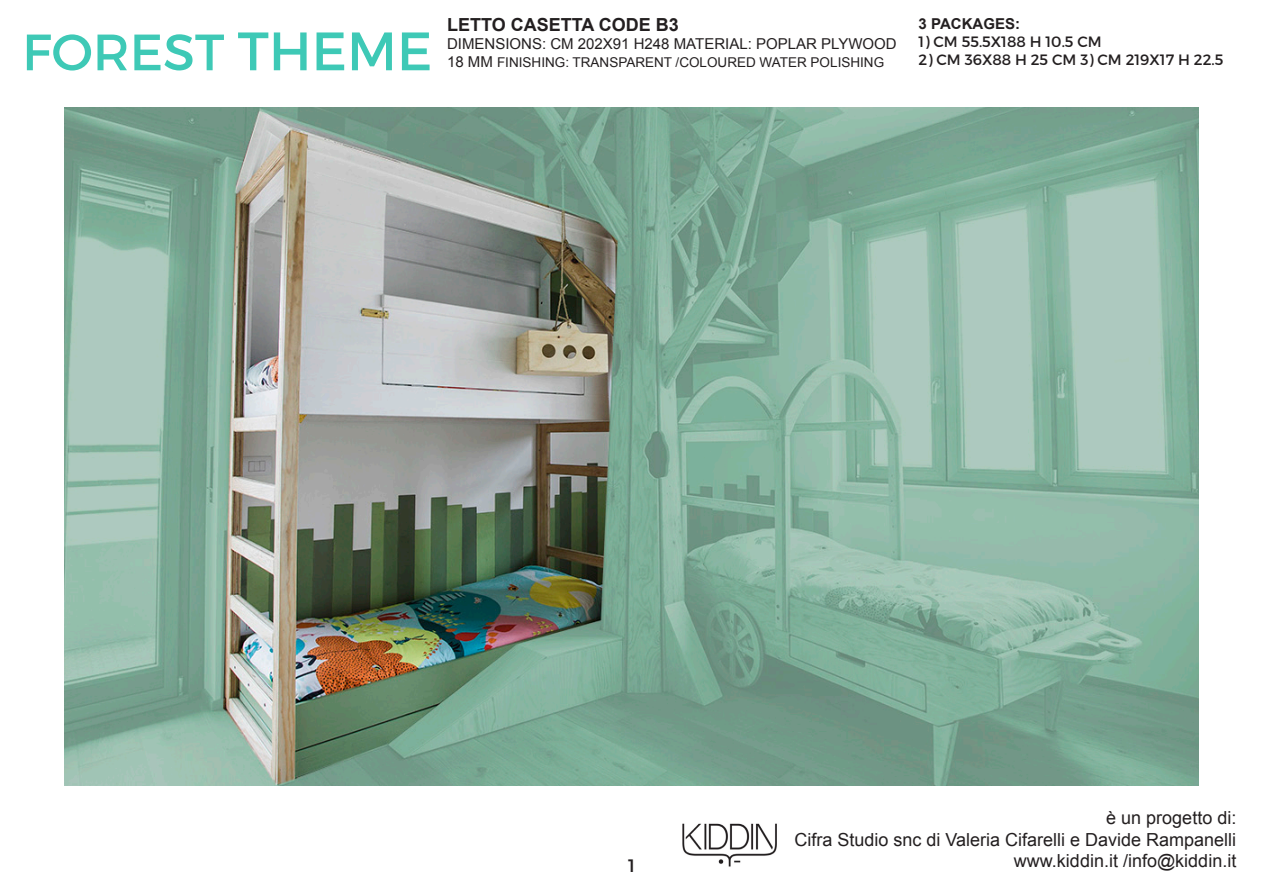
<style>
.page{position:relative;width:1263px;height:893px;background:#fff}
.page>*{position:absolute;margin:0;border:0;box-sizing:border-box;transform-origin:0 0}
.t1{font:51px "Montserrat";color:#3ec9b6}
.t2{font:18px/21.6px "Arial";color:#231f20;text-align:right}
.t3{font:700 18px "Arial";color:#231f20}
.t4{font:18px "Montserrat";color:#231f20}
.t5{font:15px "Montserrat";color:#231f20}
.t6{font:15px "Arial";color:#231f20}
.t7{font:700 15px "Arial";color:#231f20}
.t8{font:13.5px "Arial";color:#231f20}
.s1{font-size:54px}
.s2{font-size:15px}
</style>
<div class="page">
<img style="left:682px;top:823px;width:95px;height:44px">
<img style="left:64px;top:107px;width:1135px;height:679px">
<h1 class="t1" style="left:22px;top:21px;width:412px">FOREST <span class="s1">THEME</span></h1>
<p class="t3" style="left:447px;top:13px;width:233px">LETTO CASETTA CODE B3</p>
<p class="t6" style="left:447px;top:34px;width:451px">DIMENSIONS: CM 202X91 H248 MATERIAL: POPLAR PLYWOOD</p>
<p class="t8" style="left:447px;top:54px;width:439px"><span class="s2">18 MM</span> FINISHING: TRANSPARENT /COLOURED WATER POLISHING</p>
<p class="t7" style="left:919px;top:14px;width:103px">3 PACKAGES:</p>
<p class="t5" style="left:919px;top:32px;width:185px">1) CM 55.5X188 H 10.5 CM</p>
<p class="t5" style="left:919px;top:50px;width:306px">2) CM 36X88 H 25 CM 3) CM 219X17 H 22.5</p>
<p class="t4" style="left:628px;top:854px;width:8px">1</p>
<p class="t2" style="left:794px;top:807px;width:443px">è un progetto di:<br>Cifra Studio snc di Valeria Cifarelli e Davide Rampanelli www.kiddin.it /info@kiddin.it</p>
</div>
